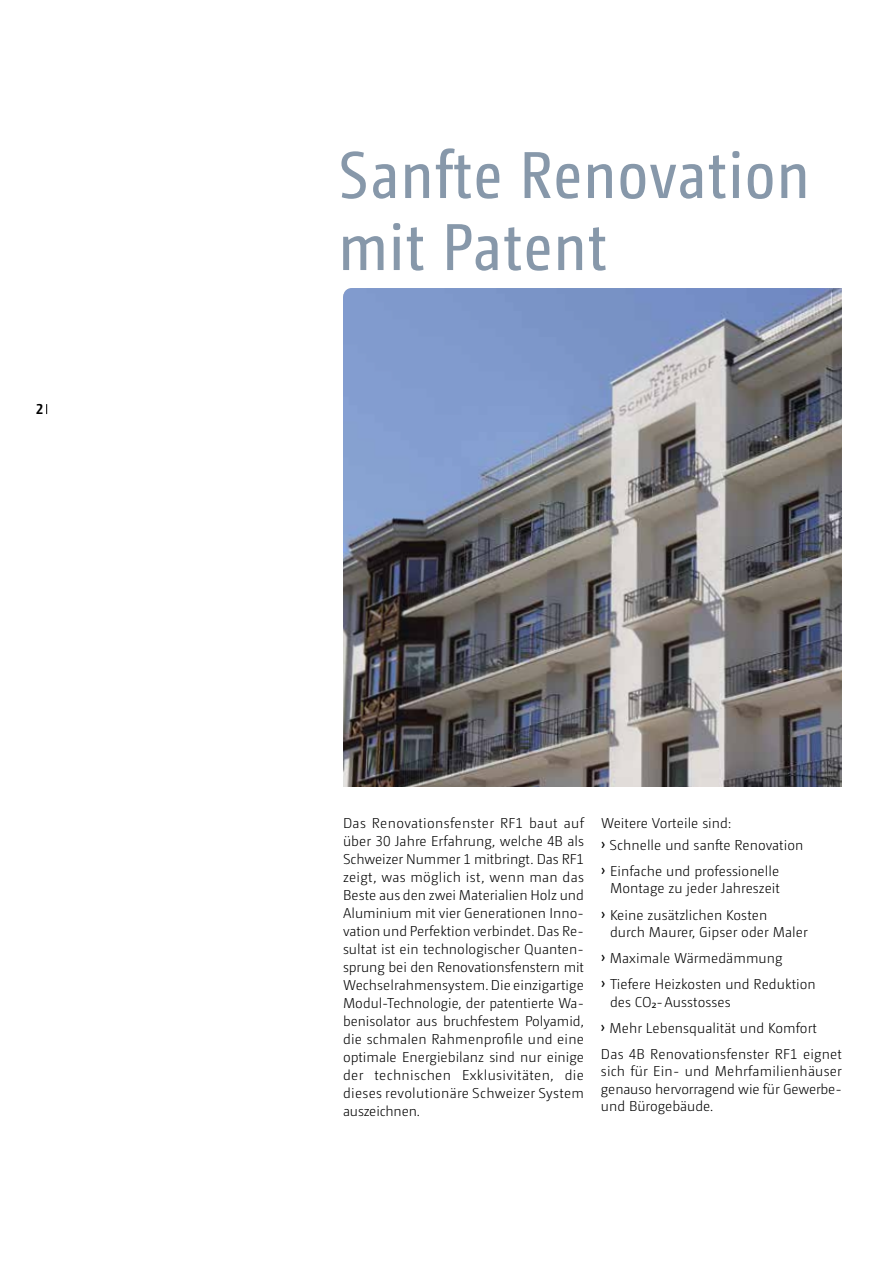
<style>
.page{position:relative;width:893px;height:1263px;background:#fff}
.page>*{position:absolute;margin:0;border:0;box-sizing:border-box;transform-origin:0 0}
.t1{font:66px/72px "Camingo Dos Pro Cd";letter-spacing:.025em;color:#8798aa}
.t2{font:300 14.25px/18px "Camingo Dos Pro";letter-spacing:.005em;color:#000}
.t3{font:700 14.25px "Camingo Dos Pro";color:#000}
.s1{font-weight:400}
</style>
<div class="page">
<img style="left:343px;top:288px;width:499px;height:499px">
<p class="t3" style="left:37px;top:400px;width:8px">2</p>
<h1 class="t1" style="left:339px;top:139px;width:472px">Sanfte Renovation mit Patent</h1>
<p class="t2" style="left:343px;top:814px;width:242px;text-align:justify">Das Renovationsfenster RF1 baut auf über 30 Jahre Erfahrung, welche 4B als Schweizer Nummer 1 mitbringt. Das RF1 zeigt, was möglich ist, wenn man das Beste aus den zwei Materialien Holz und Aluminium mit vier Generationen Inno&shy;vation und Perfektion verbindet. Das Re&shy;sultat ist ein technologischer Quanten&shy;sprung bei den Renovationsfenstern mit Wechselrahmensystem. Die einzigartige Modul-Technologie, der patentierte Wa&shy;benisolator aus bruchfestem Polyamid, die schmalen Rahmenprofile und eine optimale Energiebilanz sind nur einige der technischen Exklusivitäten, die dieses revolutionäre Schweizer System auszeichnen.</p>
<p class="t2" style="left:601px;top:812px;width:204px;line-height:21.8px">Weitere Vorteile sind:<br><span class="s1">›</span> Schnelle und sanfte Renovation</p>
<p class="t2" style="left:601px;top:862px;width:180px;line-height:17.2px;text-align:right"><span class="s1">›</span> Einfache und professionelle<br>Montage zu jeder Jahreszeit</p>
<p class="t2" style="left:610px;top:906px;width:199px;line-height:17.2px;text-indent:-9px"><span class="s1">›</span> Keine zusätzlichen Kosten<br>durch Maurer, Gipser oder Maler</p>
<p class="t2" style="left:601px;top:945px;width:216px;line-height:26.2px"><span class="s1">›</span> Maximale Wärmedämmung<br><span class="s1">›</span> Tiefere Heizkosten und Reduktion</p>
<p class="t2" style="left:601px;top:988px;width:242px;line-height:26.2px;text-indent:9px">des CO<sub>2</sub>-Ausstosses<br><span class="s1">›</span> Mehr Lebensqualität und Komfort<br>Das 4B Renovationsfenster RF1 eignet</p>
<p class="t2" style="left:601px;top:1063px;width:242px;line-height:17.2px;text-align:justify">sich für Ein- und Mehrfamilienhäuser genauso hervorragend wie für Gewerbe&shy;und Bürogebäude.</p>
</div>
